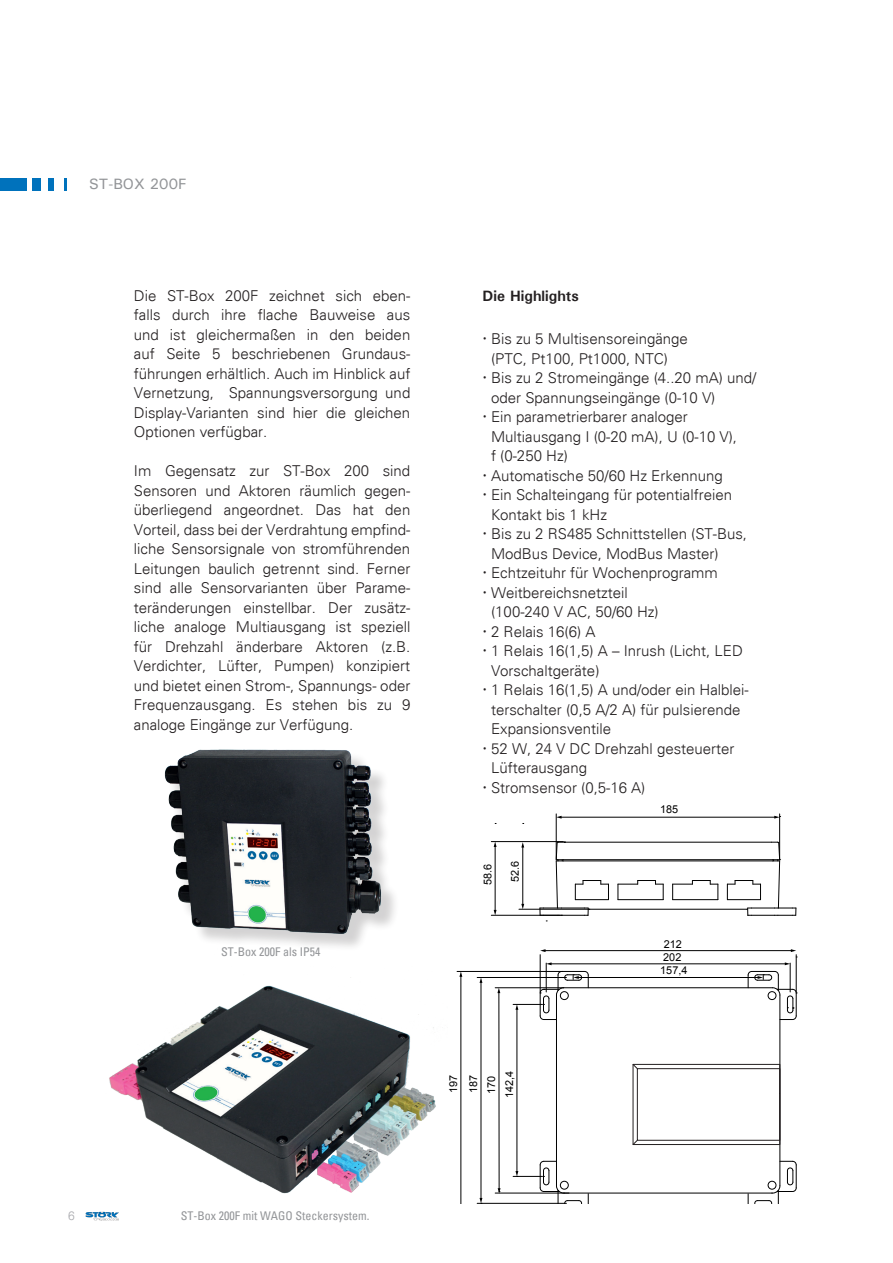
<style>
.page{position:relative;width:893px;height:1263px;background:#fff}
.page>*{position:absolute;margin:0;border:0;box-sizing:border-box;transform-origin:0 0}
.t1{font:300 15px/19.5px "Univers";color:#231f20}
.Zwischenüberschrift{font:700 15px "Univers";color:#231f20}
.Überschriften{font:500 15px "Univers";color:#939598}
.Bildunterschrift{font:condensed 12px "Univers";color:#939598}
.Seitenzahl_links{font:300 12px "Univers";color:#a8a9ad}
.t2{font:10.8px/20.1px "Arial";color:#000}
</style>
<div class="page">
<div style="left:0;top:179px;width:27px;height:12px;background:#0072bc"></div>
<div style="left:32px;top:179px;width:8px;height:12px;background:#0072bc"></div>
<div style="left:48px;top:179px;width:6px;height:12px;background:#0072bc"></div>
<svg style="left:64px;top:179px;width:3px;height:12px"></svg>
<hr style="left:565px;top:1192px;width:207px;height:1px;background:#000">
<hr style="left:779px;top:995px;width:1px;height:191px;background:#000">
<hr style="left:556px;top:995px;width:1px;height:191px;background:#000">
<hr style="left:564px;top:987px;width:209px;height:1px;background:#000">
<svg style="left:748px;top:1160px;width:49px;height:43px"></svg>
<svg style="left:617px;top:880px;width:47px;height:20px"></svg>
<svg style="left:672px;top:880px;width:46px;height:20px"></svg>
<hr style="left:589px;top:909px;width:158px;height:1px;background:#000">
<hr style="left:563px;top:860px;width:209px;height:1px;background:#000">
<hr style="left:564px;top:842px;width:207px;height:1px;background:#000">
<hr style="left:563px;top:859px;width:209px;height:1px;background:#000">
<hr style="left:491px;top:915px;width:69px;height:1px;background:#000">
<hr style="left:491px;top:841px;width:72px;height:1px;background:#000">
<hr style="left:495px;top:846px;width:1px;height:65px;background:#000">
<svg style="left:494px;top:910px;width:3px;height:5px"></svg>
<svg style="left:494px;top:841px;width:3px;height:6px"></svg>
<hr style="left:519px;top:909px;width:69px;height:1px;background:#000">
<hr style="left:522px;top:846px;width:1px;height:59px;background:#000">
<svg style="left:521px;top:904px;width:3px;height:5px"></svg>
<svg style="left:521px;top:842px;width:3px;height:5px"></svg>
<hr style="left:556px;top:814px;width:1px;height:45px;background:#000">
<hr style="left:779px;top:814px;width:1px;height:45px;background:#000">
<hr style="left:561px;top:817px;width:214px;height:1px;background:#000">
<svg style="left:556px;top:816px;width:6px;height:3px"></svg>
<svg style="left:727px;top:841px;width:69px;height:75px"></svg>
<svg style="left:774px;top:816px;width:7px;height:3px"></svg>
<hr style="left:578px;top:977px;width:181px;height:1px;background:#000">
<hr style="left:551px;top:963px;width:235px;height:1px;background:#000">
<svg style="left:539px;top:841px;width:70px;height:81px"></svg>
<hr style="left:540px;top:955px;width:1px;height:37px;background:#000">
<hr style="left:545px;top:950px;width:247px;height:1px;background:#000">
<hr style="left:517px;top:1009px;width:1px;height:163px;background:#000">
<hr style="left:477px;top:977px;width:89px;height:1px;background:#000">
<hr style="left:477px;top:1203px;width:89px;height:1px;background:#000">
<hr style="left:481px;top:982px;width:1px;height:217px;background:#000">
<hr style="left:457px;top:971px;width:104px;height:1px;background:#000">
<hr style="left:461px;top:976px;width:1px;height:227px;background:#000">
<svg style="left:459px;top:972px;width:3px;height:5px"></svg>
<hr style="left:495px;top:987px;width:69px;height:1px;background:#000">
<hr style="left:495px;top:1193px;width:74px;height:1px;background:#000">
<hr style="left:499px;top:992px;width:1px;height:197px;background:#000">
<svg style="left:497px;top:988px;width:3px;height:5px"></svg>
<svg style="left:513px;top:962px;width:76px;height:58px"></svg>
<svg style="left:513px;top:1160px;width:76px;height:43px"></svg>
<svg style="left:498px;top:1188px;width:3px;height:5px"></svg>
<svg style="left:747px;top:949px;width:50px;height:71px"></svg>
<div style="left:633px;top:1064px;width:147px;height:81px;border:1px solid #231f20"></div>
<div style="left:637px;top:1068px;width:143px;height:73px;border:1px solid #231f20"></div>
<svg style="left:632px;top:1063px;width:7px;height:7px"></svg>
<svg style="left:632px;top:1139px;width:7px;height:6px"></svg>
<img style="left:164px;top:749px;width:231px;height:198px">
<img style="left:102px;top:977px;width:334px;height:235px">
<svg style="left:86px;top:1212px;width:33px;height:8px"></svg>
<p class="Überschriften" style="left:89px;top:174px;width:99px">ST-BOX 200F</p>
<p class="t1" style="left:134px;top:286px;width:278px;text-align:justify">Die ST-Box 200F zeichnet sich eben&shy;falls durch ihre flache Bauweise aus und ist gleichermaßen in den beiden auf Seite 5 beschriebenen Grundaus&shy;führungen erhältlich. Auch im Hinblick auf Vernetzung, Spannungsversorgung und Display‑Varianten sind hier die gleichen Optionen verfügbar.</p>
<p class="t1" style="left:134px;top:461px;width:278px;text-align:justify">Im Gegensatz zur ST-Box 200 sind Sensoren und Aktoren räumlich gegen&shy;überliegend angeordnet. Das hat den Vorteil, dass bei der Verdrahtung empfind&shy;liche Sensorsignale von stromführenden Leitungen baulich getrennt sind. Ferner sind alle Sensorvarianten über Parame&shy;teränderungen einstellbar. Der zusätz&shy;liche analoge Multiausgang ist speziell für Drehzahl änderbare Aktoren (z.B.<br>Verdichter, Lüfter, Pumpen) konzipiert und bietet einen Strom-, Spannungs- oder Frequenzausgang. Es stehen bis zu 9 analoge Eingänge zur Verfügung.</p>
<p class="Bildunterschrift" style="left:221px;top:944px;width:101px">ST-Box 200F als IP54</p>
<p class="Zwischenüberschrift" style="left:483px;top:286px;width:98px">Die Highlights</p>
<p class="t1" style="left:491px;top:329px;width:198px">Bis zu 5 Multisensoreingänge (PTC, Pt100, Pt1000, NTC)</p>
<p class="t1" style="left:491px;top:368px;width:267px">Bis zu 2 Stromeingänge (4..20 mA) und/ oder Spannungseingänge (0-10 V)</p>
<p class="t1" style="left:491px;top:407px;width:247px">Ein parametrierbarer analoger<br>Multiausgang I (0-20 mA), U (0-10 V), f (0-250 Hz)</p>
<p class="t1" style="left:491px;top:465px;width:233px">Automatische 50/60 Hz Erkennung</p>
<p class="t1" style="left:491px;top:485px;width:242px">Ein Schalteingang für potentialfreien<br>Kontakt bis 1 kHz</p>
<p class="t1" style="left:491px;top:524px;width:257px">Bis zu 2 RS485 Schnittstellen (ST-Bus,<br>ModBus Device, ModBus Master)</p>
<p class="t1" style="left:491px;top:563px;width:228px">Echtzeituhr für Wochenprogramm</p>
<p class="t1" style="left:491px;top:582px;width:169px">Weitbereichsnetzteil (100-240 V AC, 50/60 Hz)</p>
<p class="t1" style="left:491px;top:621px;width:106px">2 Relais 16(6) A</p>
<p class="t1" style="left:491px;top:641px;width:253px">1 Relais 16(1,5) A – Inrush (Licht, LED<br>Vorschaltgeräte)</p>
<p class="t1" style="left:491px;top:680px;width:259px">1 Relais 16(1,5) A und/oder ein Halblei&shy;terschalter (0,5 A/2 A) für pulsierende<br>Expansionsventile</p>
<p class="t1" style="left:491px;top:738px;width:245px">52 W, 24 V DC Drehzahl gesteuerter<br>Lüfterausgang</p>
<p class="t1" style="left:491px;top:777px;width:156px">Stromsensor (0,5-16 A)</p>
<p class="t2" style="left:478px;top:885px;width:23px;rotate:-90deg">58.6</p>
<p class="t2" style="left:505px;top:882px;width:23px;rotate:-90deg">52.6</p>
<p class="t2" style="left:443px;top:1093px;width:20px;rotate:-90deg">197<br>187</p>
<p class="t2" style="left:481px;top:1093px;width:20px;rotate:-90deg">170</p>
<p class="t2" style="left:499px;top:1098px;width:29px;rotate:-90deg">142,4</p>
<p class="t2" style="left:660px;top:800px;width:20px">185</p>
<p class="t2" style="left:664px;top:934px;width:20px">212</p>
<p class="t2" style="left:663px;top:947px;width:20px">202</p>
<p class="t2" style="left:660px;top:961px;width:29px">157,4</p>
<p class="Seitenzahl_links" style="left:68px;top:1209px;width:8px">6</p>
<p class="Bildunterschrift" style="left:181px;top:1208px;width:190px">ST-Box 200F mit WAGO Steckersystem.</p>
</div>
